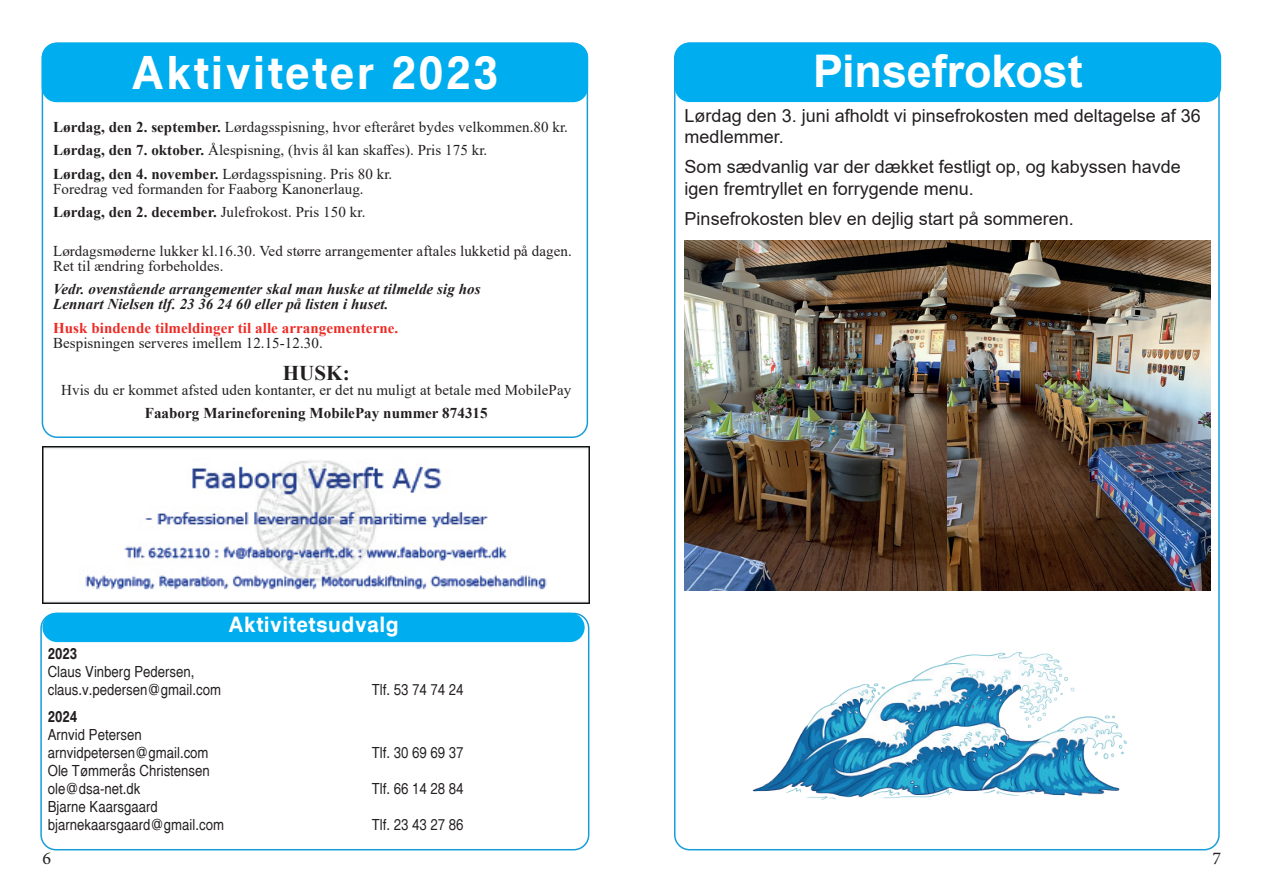
<style>
.page{position:relative;width:1263px;height:893px;background:#fff}
.page>*{position:absolute;margin:0;border:0;box-sizing:border-box;transform-origin:0 0}
.t1{font:700 45px "Helsinki";letter-spacing:.05em;color:#fff}
.t2{font:700 45px "Arial";letter-spacing:-.005em;color:#fff}
.t3{font:700 21px "Helsinki";letter-spacing:.025em;color:#fff}
.t4{font:700 21px "Times New Roman";color:#231f20}
.t5{font:18px/21.6px "Arial";color:#231f20}
.t6{font:18px "Minion Pro";color:#231f20}
.t7{font:15px/23.5px "Times New Roman";letter-spacing:.005em;color:#231f20}
.t8{font:15px/18px "Helsinki";color:#231f20;scale:.88 1}
.t9{font:italic 700 15px/15px "Times New Roman";letter-spacing:.005em;color:#231f20}
.t10{font:700 15px "Times New Roman";letter-spacing:.005em;color:#ee2a25}
.t11{font:700 15px "Times New Roman";letter-spacing:.005em;color:#231f20}
.t12{font:700 15px "Helsinki";color:#231f20;scale:.88 1}
.s1{font-weight:700}
</style>
<div class="page">
<div style="left:42px;top:43px;width:546px;height:59px;background:#00aeef;border-radius:15px"></div>
<div style="left:40px;top:613px;width:549px;height:237px;border:2px solid #179dd9;border-radius:15px"></div>
<div style="left:42px;top:613px;width:543px;height:29px;background:#00aeef;border-radius:15px"></div>
<div style="left:675px;top:43px;width:546px;height:59px;background:#00aeef;border-radius:15px"></div>
<img style="left:43px;top:447px;width:547px;height:157px">
<img style="left:753px;top:652px;width:374px;height:147px">
<img style="left:685px;top:240px;width:525px;height:350px">
<h1 class="t1" style="left:132px;top:42px;width:368px">Aktiviteter 2023</h1>
<p class="t7" style="left:53px;top:114px;width:516px"><span class="s1">Lørdag, den 2. september.</span> Lørdagsspisning, hvor efteråret bydes velkommen.80 kr.<br><span class="s1">Lørdag, den 7. oktober.</span> Ålespisning, (hvis ål kan skaffes). Pris 175 kr.<br><span class="s1">Lørdag, den 4. november.</span> Lørdagsspisning. Pris 80 kr.</p>
<p class="t7" style="left:53px;top:176px;width:314px">Foredrag ved formanden for Faaborg Kanonerlaug.<br><span class="s1">Lørdag, den 2. december.</span> Julefrokost. Pris 150 kr.</p>
<p class="t7" style="left:53px;top:243px;width:520px;line-height:15px">Lørdagsmøderne lukker kl.16.30. Ved større arrangementer aftales lukketid på dagen.<br>Ret til ændring forbeholdes.</p>
<p class="t9" style="left:53px;top:281px;width:429px">Vedr. ovenstående arrangementer skal man huske at tilmelde sig hos<br>Lennart Nielsen tlf. 23 36 24 60 eller på listen i huset.</p>
<p class="t10" style="left:53px;top:317px;width:347px">Husk bindende tilmeldinger til alle arrangementerne.</p>
<p class="t7" style="left:53px;top:330px;width:271px">Bespisningen serveres imellem 12.15-12.30.</p>
<h2 class="t4" style="left:283px;top:357px;width:68px">HUSK:</h2>
<p class="t7" style="left:61px;top:377px;width:511px">Hvis du er kommet afsted uden kontanter, er det nu muligt at betale med MobilePay</p>
<p class="t11" style="left:145px;top:402px;width:344px">Faaborg Marineforening MobilePay nummer 874315</p>
<p class="t12" style="left:48px;top:643px;width:35px">2023</p>
<p class="t8" style="left:48px;top:662px;width:198px">Claus Vinberg Pedersen, claus.v.pedersen@gmail.com</p>
<p class="t12" style="left:48px;top:706px;width:35px">2024</p>
<p class="t8" style="left:48px;top:725px;width:184px">Arnvid Petersen arnvidpetersen@gmail.com</p>
<p class="t8" style="left:48px;top:761px;width:186px">Ole Tømmerås Christensen ole@dsa-net.dk</p>
<h2 class="t3" style="left:228px;top:610px;width:172px">Aktivitetsudvalg</h2>
<p class="t8" style="left:372px;top:680px;width:106px">Tlf. 53 74 74 24</p>
<p class="t8" style="left:372px;top:743px;width:106px">Tlf. 30 69 69 37</p>
<p class="t8" style="left:372px;top:779px;width:106px">Tlf. 66 14 28 84</p>
<p class="t8" style="left:48px;top:797px;width:202px">Bjarne Kaarsgaard bjarnekaarsgaard@gmail.com</p>
<p class="t8" style="left:372px;top:815px;width:106px">Tlf. 23 43 27 86</p>
<h1 class="t2" style="left:813px;top:40px;width:271px">Pinsefrokost</h1>
<p class="t5" style="left:685px;top:104px;width:518px">Lørdag den 3. juni afholdt vi pinsefrokosten med deltagelse af 36 medlemmer.</p>
<p class="t5" style="left:685px;top:156px;width:498px">Som sædvanlig var der dækket festligt op, og kabyssen havde igen fremtryllet en forrygende menu.</p>
<p class="t5" style="left:685px;top:208px;width:391px">Pinsefrokosten blev en dejlig start på sommeren.</p>
<p class="t6" style="left:43px;top:846px;width:10px">6</p>
<p class="t6" style="left:1212px;top:846px;width:10px">7</p>
</div>
